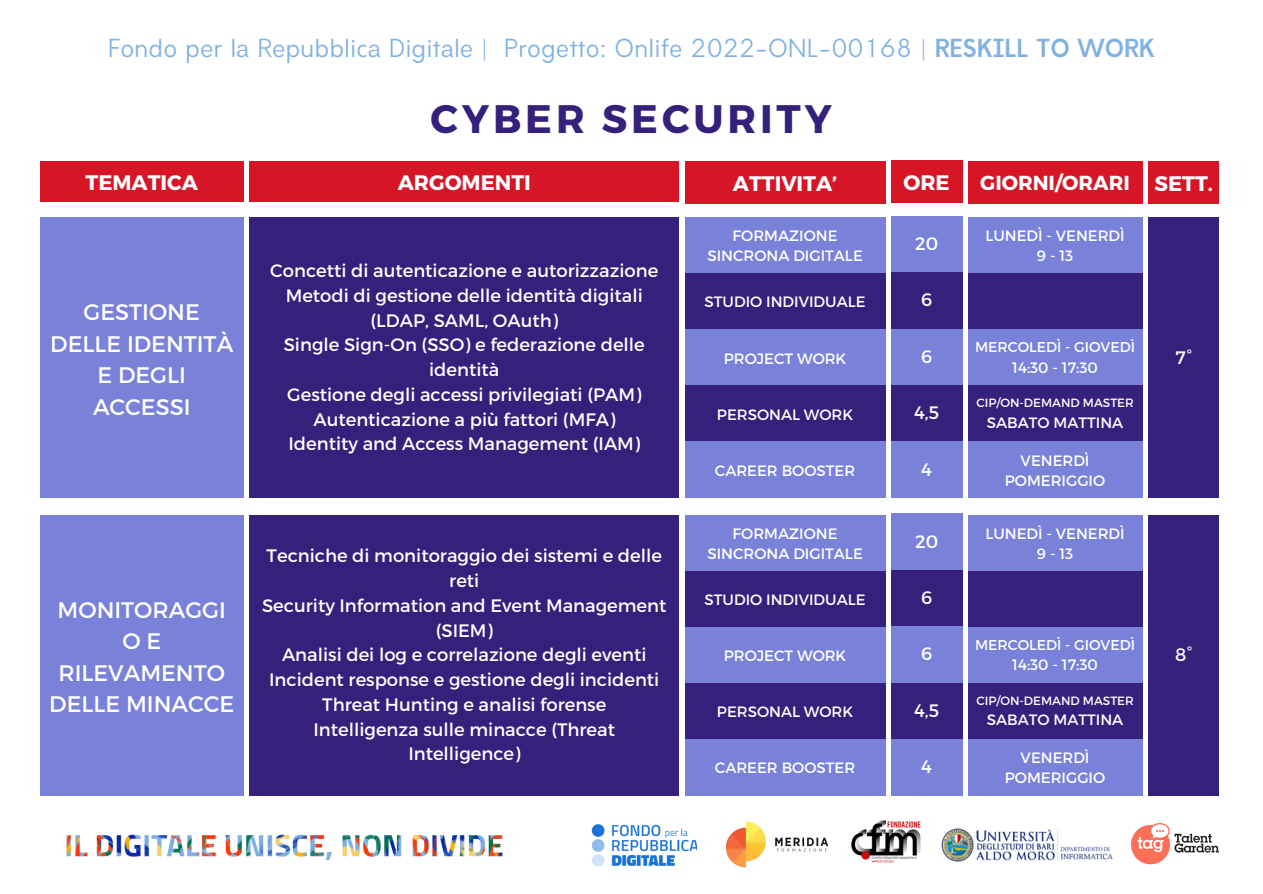
<style>
.page{position:relative;width:1263px;height:894px;background:#fff}
.page>*{position:absolute;margin:0;border:0;box-sizing:border-box;transform-origin:0 0}
.t1{font:700 39.75px "Montserrat";letter-spacing:.1em;color:#35207b}
.t2{font:24.3px "Amicale";color:#7fb1e3}
.t3{font:22.5px/31.5px "Montserrat";color:#fff;text-align:center}
.t4{font:700 21px "Montserrat";color:#fff}
.t5{font:700 20.25px "Montserrat";color:#fff}
.t6{font:18px/24.8px "Montserrat";color:#fff;text-align:center}
.t7{font:15px/20.2px "Montserrat";color:#fff;text-align:center}
.t8{font:14.25px "Montserrat";color:#fff}
.t9{font:12px "Montserrat";color:#fff}
.s1{font-weight:700}
</style>
<div class="page">
<div style="left:1148px;top:161px;width:71px;height:43px;background:#d61626"></div>
<div style="left:250px;top:217px;width:429px;height:281px;background:#35207b"></div>
<div style="left:250px;top:515px;width:429px;height:280px;background:#35207b"></div>
<div style="left:1148px;top:217px;width:71px;height:281px;background:#35207b"></div>
<div style="left:1148px;top:515px;width:71px;height:280px;background:#35207b"></div>
<div style="left:40px;top:217px;width:204px;height:281px;background:#7982d8"></div>
<div style="left:40px;top:515px;width:204px;height:280px;background:#7982d8"></div>
<img style="left:592px;top:824px;width:104px;height:43px">
<img style="left:66px;top:834px;width:437px;height:27px">
<img style="left:725px;top:821px;width:104px;height:47px">
<img style="left:1131px;top:823px;width:88px;height:42px">
<img style="left:851px;top:820px;width:70px;height:43px">
<img style="left:941px;top:828px;width:172px;height:34px">
<div style="left:250px;top:161px;width:429px;height:41px;background:#d61626"></div>
<div style="left:40px;top:161px;width:204px;height:41px;background:#d61626"></div>
<div style="left:685px;top:161px;width:200px;height:43px;background:#d61626"></div>
<div style="left:968px;top:161px;width:174px;height:43px;background:#d61626"></div>
<div style="left:891px;top:160px;width:71px;height:43px;background:#d61626"></div>
<div style="left:685px;top:217px;width:200px;height:56px;background:#7982d8"></div>
<div style="left:968px;top:217px;width:174px;height:56px;background:#7982d8"></div>
<div style="left:685px;top:515px;width:200px;height:56px;background:#7982d8"></div>
<div style="left:968px;top:515px;width:174px;height:56px;background:#7982d8"></div>
<div style="left:685px;top:273px;width:200px;height:56px;background:#35207b"></div>
<div style="left:968px;top:273px;width:174px;height:56px;background:#35207b"></div>
<div style="left:685px;top:571px;width:200px;height:56px;background:#35207b"></div>
<div style="left:968px;top:571px;width:174px;height:56px;background:#35207b"></div>
<div style="left:685px;top:329px;width:200px;height:57px;background:#7982d8"></div>
<div style="left:968px;top:329px;width:174px;height:57px;background:#7982d8"></div>
<div style="left:685px;top:627px;width:200px;height:56px;background:#7982d8"></div>
<div style="left:968px;top:627px;width:174px;height:56px;background:#7982d8"></div>
<div style="left:685px;top:386px;width:200px;height:56px;background:#35207b"></div>
<div style="left:968px;top:386px;width:174px;height:56px;background:#35207b"></div>
<div style="left:685px;top:683px;width:200px;height:56px;background:#35207b"></div>
<div style="left:968px;top:683px;width:174px;height:56px;background:#35207b"></div>
<div style="left:685px;top:442px;width:200px;height:56px;background:#7982d8"></div>
<div style="left:968px;top:442px;width:174px;height:56px;background:#7982d8"></div>
<div style="left:685px;top:739px;width:200px;height:56px;background:#7982d8"></div>
<div style="left:968px;top:739px;width:174px;height:56px;background:#7982d8"></div>
<div style="left:891px;top:216px;width:71px;height:56px;background:#7982d8"></div>
<div style="left:891px;top:513px;width:71px;height:56px;background:#7982d8"></div>
<div style="left:891px;top:272px;width:71px;height:56px;background:#35207b"></div>
<div style="left:891px;top:570px;width:71px;height:56px;background:#35207b"></div>
<div style="left:891px;top:329px;width:71px;height:56px;background:#7982d8"></div>
<div style="left:891px;top:626px;width:71px;height:56px;background:#7982d8"></div>
<div style="left:891px;top:385px;width:71px;height:56px;background:#35207b"></div>
<div style="left:891px;top:682px;width:71px;height:57px;background:#35207b"></div>
<div style="left:891px;top:442px;width:71px;height:56px;background:#7982d8"></div>
<div style="left:891px;top:739px;width:71px;height:56px;background:#7982d8"></div>
<p class="t2" style="left:108px;top:39px;width:1048px">Fondo per la Repubblica Digitale | Progetto: Onlife 2022-ONL-00168 | <span class="s1">RESKILL TO WORK</span></p>
<p class="t1" style="left:431px;top:92px;width:403px">CYBER SECURITY</p>
<p class="t4" style="left:86px;top:168px;width:114px">TEMATICA</p>
<p class="t4" style="left:398px;top:168px;width:135px">ARGOMENTI</p>
<p class="t4" style="left:733px;top:170px;width:106px">ATTIVITA’</p>
<p class="t4" style="left:903px;top:168px;width:48px">ORE</p>
<p class="t5" style="left:980px;top:169px;width:151px">GIORNI/ORARI</p>
<p class="t7" style="left:733px;top:225px;width:106px">FORMAZIONE</p>
<p class="t7" style="left:707px;top:245px;width:157px">SINCRONA DIGITALE</p>
<p class="t7" style="left:985px;top:225px;width:141px">LUNEDÌ - VENERDÌ</p>
<p class="t7" style="left:1037px;top:245px;width:38px">9-13</p>
<p class="t6" style="left:915px;top:230px;width:25px">20</p>
<p class="t6" style="left:270px;top:257px;width:390px">Concetti di autenticazione e autorizzazione</p>
<p class="t6" style="left:286px;top:282px;width:359px">Metodi di gestione delle identità digitali (LDAP, SAML, OAuth)</p>
<p class="t6" style="left:284px;top:331px;width:363px">Single Sign-On (SSO) e federazione delle identità</p>
<p class="t6" style="left:287px;top:381px;width:355px">Gestione degli accessi privilegiati (PAM)</p>
<p class="t6" style="left:313px;top:406px;width:303px">Autenticazione a più fattori (MFA)</p>
<p class="t6" style="left:288px;top:430px;width:353px">Identity and Access Management (IAM)</p>
<p class="t6" style="left:921px;top:287px;width:13px">6</p>
<p class="t7" style="left:705px;top:291px;width:162px">STUDIO INDIVIDUALE</p>
<p class="t3" style="left:50px;top:295px;width:185px">GESTIONE<br>DELLE IDENTITÀ<br>E DEGLI<br>ACCESSI</p>
<p class="t8" style="left:975px;top:338px;width:162px">MERCOLEDÌ - GIOVEDÌ</p>
<p class="t7" style="left:1012px;top:356px;width:87px">14:30 - 17:30</p>
<p class="t6" style="left:921px;top:343px;width:13px">6</p>
<p class="t7" style="left:724px;top:347px;width:124px">PROJECT WORK</p>
<p class="t9" style="left:976px;top:395px;width:159px">CIP/ON-DEMAND MASTER</p>
<p class="t7" style="left:987px;top:411px;width:138px">SABATO MATTINA</p>
<p class="t6" style="left:914px;top:399px;width:27px">4,5</p>
<p class="t7" style="left:717px;top:403px;width:138px">PERSONAL WORK</p>
<p class="t7" style="left:1005px;top:449px;width:102px">VENERDÌ<br>POMERIGGIO</p>
<p class="t6" style="left:921px;top:456px;width:12px">4</p>
<p class="t7" style="left:715px;top:459px;width:142px">CAREER BOOSTER</p>
<p class="t3" style="left:49px;top:592px;width:186px">MONITORAGGI<br>O E<br>RILEVAMENTO<br>DELLE MINACCE</p>
<p class="t6" style="left:267px;top:542px;width:397px">Tecniche di monitoraggio dei sistemi e delle reti</p>
<p class="t6" style="left:262px;top:592px;width:406px">Security Information and Event Management (SIEM)</p>
<p class="t6" style="left:282px;top:641px;width:366px">Analisi dei log e correlazione degli eventi</p>
<p class="t6" style="left:269px;top:666px;width:392px">Incident response e gestione degli incidenti</p>
<p class="t6" style="left:322px;top:691px;width:286px">Threat Hunting e analisi forense</p>
<p class="t6" style="left:314px;top:715px;width:303px">Intelligenza sulle minacce (Threat<br>Intelligence)</p>
<p class="t7" style="left:733px;top:522px;width:106px">FORMAZIONE</p>
<p class="t7" style="left:707px;top:542px;width:157px">SINCRONA DIGITALE</p>
<p class="t7" style="left:705px;top:588px;width:162px">STUDIO INDIVIDUALE</p>
<p class="t7" style="left:724px;top:644px;width:124px">PROJECT WORK</p>
<p class="t7" style="left:717px;top:700px;width:138px">PERSONAL WORK</p>
<p class="t7" style="left:715px;top:756px;width:142px">CAREER BOOSTER</p>
<p class="t6" style="left:915px;top:527px;width:25px">20</p>
<p class="t6" style="left:921px;top:584px;width:13px">6</p>
<p class="t6" style="left:921px;top:640px;width:13px">6</p>
<p class="t6" style="left:914px;top:697px;width:27px">4,5</p>
<p class="t6" style="left:921px;top:753px;width:12px">4</p>
<p class="t7" style="left:985px;top:522px;width:141px">LUNEDÌ - VENERDÌ</p>
<p class="t7" style="left:1037px;top:542px;width:38px">9-13</p>
<p class="t8" style="left:975px;top:635px;width:162px">MERCOLEDÌ - GIOVEDÌ</p>
<p class="t7" style="left:1012px;top:653px;width:87px">14:30 - 17:30</p>
<p class="t9" style="left:976px;top:692px;width:159px">CIP/ON-DEMAND MASTER</p>
<p class="t7" style="left:987px;top:708px;width:138px">SABATO MATTINA</p>
<p class="t7" style="left:1005px;top:746px;width:102px">VENERDÌ<br>POMERIGGIO</p>
<p class="t4" style="left:1154px;top:170px;width:60px">SETT.</p>
<p class="t6" style="left:1175px;top:344px;width:18px">7°</p>
<p class="t6" style="left:1175px;top:641px;width:19px">8°</p>
</div>
